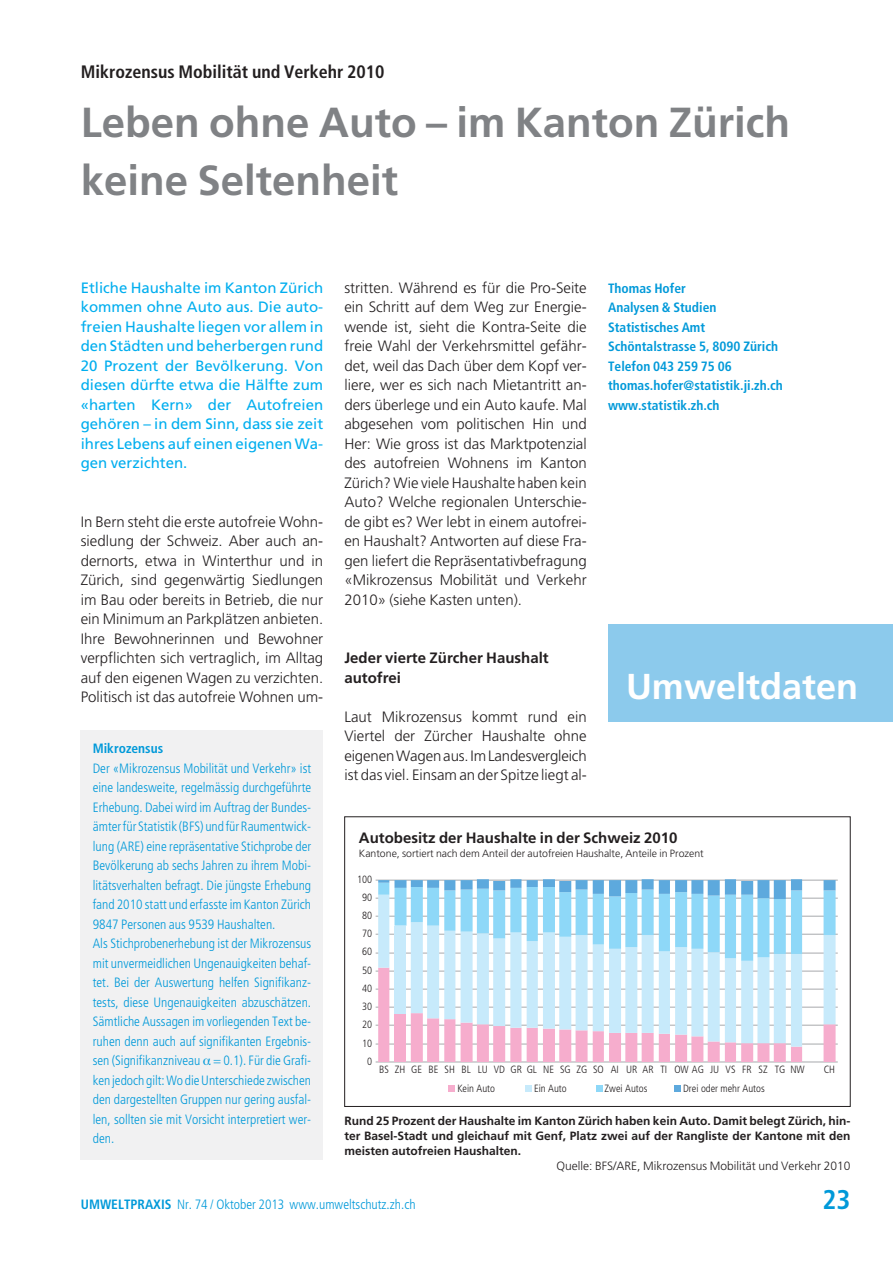
<style>
.page{position:relative;width:893px;height:1263px;background:#fff}
.page>*{position:absolute;margin:0;border:0;box-sizing:border-box;transform-origin:0 0}
.t1{font:700 42px/58.5px "Frutiger LT Std";color:#808285}
.t2{font:700 36px "Frutiger LT Std";color:#fff}
.t3{font:700 condensed 27px "Frutiger LT Std";color:#0099d9}
.t4{font:700 condensed 18px "Frutiger LT Std";color:#231f20}
.t5{font:300 15px/19.5px "Frutiger LT Std";color:#231f20;text-align:justify}
.t6{font:15px/19.5px "Frutiger LT Std";color:#00aeef;text-align:justify}
.t7{font:700 15px/19.5px "Frutiger LT Std";color:#231f20}
.t8{font:300 condensed 13.5px/19.5px "Frutiger LT Std";color:#0099d9}
.t9{font:700 condensed 13.5px/19.5px "Frutiger LT Std";color:#0099d9}
.t10{font:700 12px/15px "Frutiger LT Std";color:#231f20;text-align:justify}
.t11{font:300 12px "Frutiger LT Std";color:#231f20}
.t12{font:300 condensed 10.5px "Frutiger LT Std";color:#231f20}
.t13{font:300 10.5px "Frutiger LT Std";color:#231f20}
.s1{font-family:"Times";font-weight:400;font-stretch:normal}
.s2{font-weight:700}
</style>
<div class="page">
<div style="left:608px;top:624px;width:285px;height:97px;background:#8ccaec"></div>
<hr style="left:376px;top:1061px;width:462px;height:1px;background:#a7a9ac">
<hr style="left:376px;top:1043px;width:462px;height:1px;background:#a7a9ac">
<hr style="left:376px;top:1025px;width:462px;height:1px;background:#a7a9ac">
<hr style="left:376px;top:1007px;width:462px;height:1px;background:#a7a9ac">
<hr style="left:376px;top:989px;width:462px;height:1px;background:#a7a9ac">
<hr style="left:376px;top:971px;width:462px;height:1px;background:#a7a9ac">
<hr style="left:376px;top:953px;width:462px;height:1px;background:#a7a9ac">
<hr style="left:376px;top:934px;width:462px;height:1px;background:#a7a9ac">
<hr style="left:376px;top:916px;width:462px;height:1px;background:#a7a9ac">
<hr style="left:376px;top:898px;width:462px;height:1px;background:#a7a9ac">
<hr style="left:376px;top:880px;width:462px;height:1px;background:#a7a9ac">
<svg style="left:378px;top:1046px;width:458px;height:16px"></svg>
<svg style="left:378px;top:961px;width:458px;height:85px;fill:#c7eafb"></svg>
<svg style="left:378px;top:879px;width:458px;height:82px"></svg>
<div style="left:674px;top:1085px;width:7px;height:6px;background:#5da9dd"></div>
<svg style="left:596px;top:1085px;width:6px;height:6px"></svg>
<div style="left:525px;top:1085px;width:7px;height:6px;background:#c7eafb"></div>
<div style="left:448px;top:1085px;width:7px;height:6px;background:#f6adcd"></div>
<div style="left:344px;top:816px;width:506px;height:291px;border:1px solid #231f20"></div>
<div style="left:81px;top:730px;width:242px;height:429px;background:#f1f1f2"></div>
<p class="t4" style="left:81px;top:63px;width:305px">Mikrozensus Mobilität und Verkehr 2010</p>
<h1 class="t1" style="left:81px;top:95px;width:711px">Leben ohne Auto – im Kanton Zürich keine Seltenheit</h1>
<p class="t6" style="left:81px;top:278px;width:244px">Etliche Haushalte im Kanton Zürich kommen ohne Auto aus. Die auto - freien Haushalte liegen vor allem in den Städten und beherbergen rund 20 Prozent der Bevölkerung. Von diesen dürfte etwa die Hälfte zum «harten Kern» der Autofreien gehören – in dem Sinn, dass sie zeit ihres Lebens auf einen eigenen Wa&shy;gen verzichten.</p>
<p class="t5" style="left:81px;top:512px;width:244px">In Bern steht die erste autofreie Wohn&shy;siedlung der Schweiz. Aber auch an&shy;dernorts, etwa in Winterthur und in Zürich, sind gegenwärtig Siedlungen im Bau oder bereits in Betrieb, die nur ein Minimum an Parkplätzen anbieten.<br>Ihre Bewohnerinnen und Bewohner verpflichten sich vertraglich, im Alltag auf den eigenen Wagen zu verzichten.<br>Politisch ist das autofreie Wohnen um-</p>
<p class="t9" style="left:93px;top:739px;width:72px">Mikrozensus</p>
<p class="t8" style="left:93px;top:759px;width:220px">Der «Mikrozensus Mobilität und Verkehr» ist eine landesweite, regelmässig durchgeführte Erhebung. Dabei wird im Auftrag der Bundes - ämter für Statistik (BFS) und für Raumentwick&shy;lung (ARE) eine repräsentative Stichprobe der Bevölkerung ab sechs Jahren zu ihrem Mobi&shy;litätsverhalten befragt. Die jüngste Erhebung fand 2010 statt und erfasste im Kanton Zürich 9847 Personen aus 9539 Haushalten.<br>Als Stichprobenerhebung ist der Mikrozensus mit unvermeidlichen Ungenauigkeiten behaf&shy;tet. Bei der Auswertung helfen Signifikanz&shy;tests, diese Ungenauigkeiten abzuschätzen.<br>Sämtliche Aussagen im vorliegenden Text be&shy;ruhen denn auch auf signifikanten Ergebnis&shy;sen (Signifikanzniveau <span class="s1">α</span> = 0.1). Für die Grafi&shy;ken jedoch gilt: Wo die Unterschiede zwischen den dargestellten Gruppen nur gering ausfal&shy;len, sollten sie mit Vorsicht interpretiert wer&shy;den.</p>
<p class="t5" style="left:344px;top:278px;width:244px">stritten. Während es für die Pro-Seite ein Schritt auf dem Weg zur Energie&shy;wende ist, sieht die Kontra-Seite die freie Wahl der Verkehrsmittel gefähr&shy;det, weil das Dach über dem Kopf ver&shy;liere, wer es sich nach Mietantritt an&shy;ders überlege und ein Auto kaufe. Mal abgesehen vom politischen Hin und Her: Wie gross ist das Marktpotenzial des autofreien Wohnens im Kanton Zürich? Wie viele Haushalte haben kein Auto? Welche regionalen Unterschie&shy;de gibt es? Wer lebt in einem autofrei&shy;en Haushalt? Antworten auf diese Fra&shy;gen liefert die Repräsentativbefragung «Mikrozensus Mobilität und Verkehr 2010» (siehe Kasten unten).</p>
<p class="t7" style="left:344px;top:649px;width:206px">Jeder vierte Zürcher Haushalt autofrei</p>
<p class="t5" style="left:344px;top:707px;width:244px">Laut Mikrozensus kommt rund ein Viertel der Zürcher Haushalte ohne eigenen Wagen aus. Im Landesvergleich ist das viel. Einsam an der Spitze liegt al-</p>
<p class="t9" style="left:608px;top:279px;width:176px">Thomas Hofer<br>Analysen &amp; Studien<br>Statistisches Amt<br>Schöntalstrasse 5, 8090 Zürich<br>Telefon 043 259 75 06 thomas.hofer@statistik.ji.zh.ch www.statistik.zh.ch</p>
<h2 class="t2" style="left:626px;top:669px;width:234px">Umweltdaten</h2>
<p class="t7" style="left:359px;top:828px;width:320px">Autobesitz der Haushalte in der Schweiz 2010</p>
<p class="t13" style="left:359px;top:848px;width:346px">Kantone, sortiert nach dem Anteil der autofreien Haushalte, Anteile in Prozent</p>
<p class="t12" style="left:357px;top:873px;width:17px">100</p>
<p class="t12" style="left:362px;top:891px;width:12px">90</p>
<p class="t12" style="left:362px;top:909px;width:12px">80</p>
<p class="t12" style="left:362px;top:927px;width:12px">70</p>
<p class="t12" style="left:362px;top:946px;width:12px">60</p>
<p class="t12" style="left:362px;top:964px;width:12px">50</p>
<p class="t12" style="left:362px;top:982px;width:12px">40</p>
<p class="t12" style="left:362px;top:1000px;width:12px">30</p>
<p class="t12" style="left:362px;top:1018px;width:12px">20</p>
<p class="t12" style="left:362px;top:1037px;width:12px">10</p>
<p class="t12" style="left:367px;top:1055px;width:7px">0</p>
<p class="t12" style="left:379px;top:1063px;width:427px">BS ZH GE BE SH BL LU VD GR GL NE SG ZG SO AI UR AR TI OW AG JU VS FR SZ TG NW</p>
<p class="t12" style="left:824px;top:1063px;width:13px">CH</p>
<p class="t12" style="left:457px;top:1082px;width:39px">Kein Auto</p>
<p class="t12" style="left:534px;top:1082px;width:34px">Ein Auto</p>
<p class="t12" style="left:605px;top:1082px;width:44px">Zwei Autos</p>
<p class="t12" style="left:683px;top:1082px;width:83px">Drei oder mehr Autos</p>
<p class="t10" style="left:344px;top:1114px;width:507px">Rund 25 Prozent der Haushalte im Kanton Zürich haben kein Auto. Damit belegt Zürich, hin&shy;ter Basel-Stadt und gleichauf mit Genf, Platz zwei auf der Rangliste der Kantone mit den meis ten autofreien Haushalten.</p>
<p class="t11" style="left:556px;top:1160px;width:296px">Quelle: BFS/ARE, Mikrozensus Mobilität und Verkehr 2010</p>
<p class="t8" style="left:81px;top:1195px;width:336px"><span class="s2">UMWELTPRAXIS</span> Nr. 74 / Oktober 2013 www.umweltschutz.zh.ch</p>
<h3 class="t3" style="left:822px;top:1186px;width:30px">23</h3>
</div>
